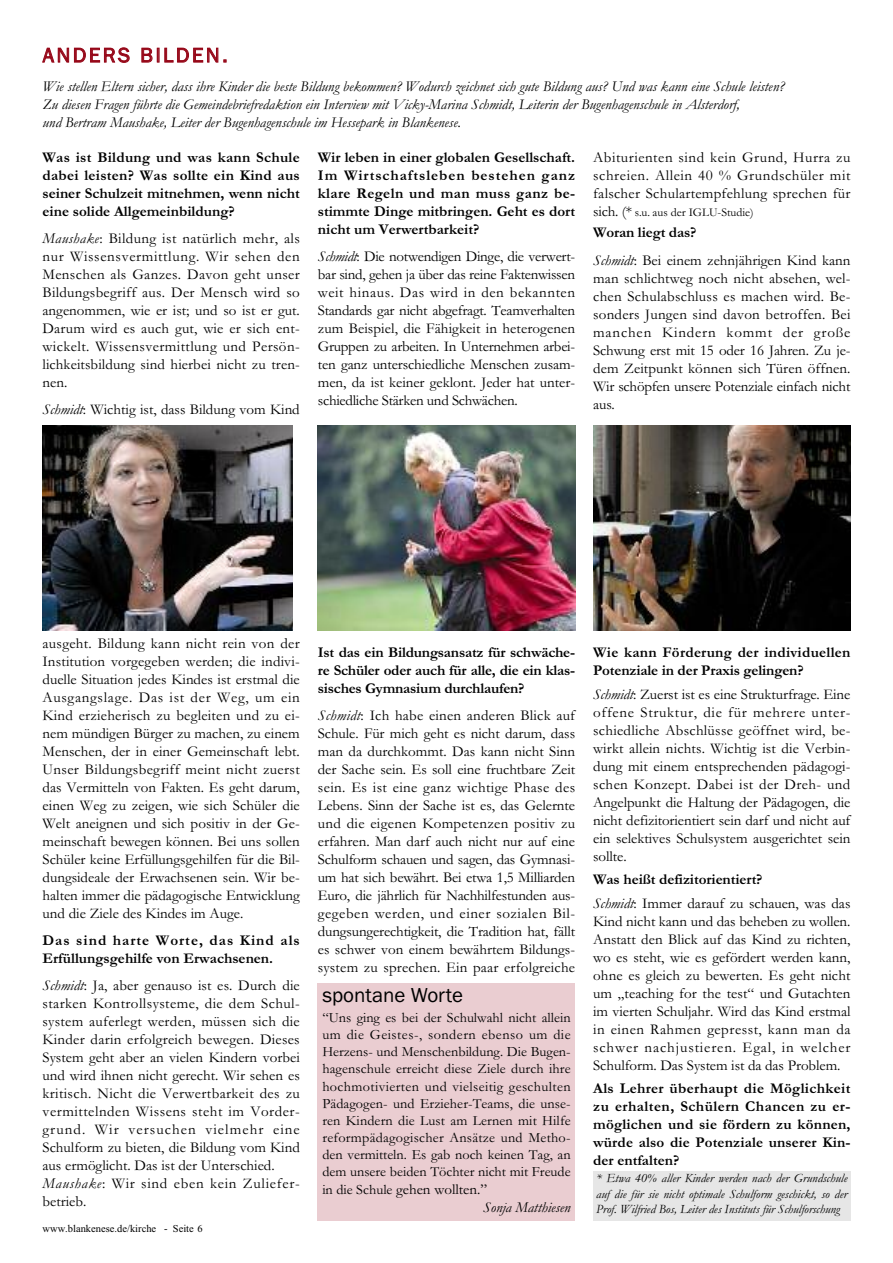
<style>
.page{position:relative;width:893px;height:1263px;background:#fff}
.page>*{position:absolute;margin:0;border:0;box-sizing:border-box;transform-origin:0 0}
.t1{font:21px "Franklin Gothic";letter-spacing:.12em;color:#960718}
.t2{font:21px "Franklin Gothic";color:#000}
.t3{font:15px/18px "Garamond";color:#000;text-align:justify}
.t4{font:700 15px/18px "Garamond";color:#000;text-align:justify}
.t5{font:15px/18px "Garamond";letter-spacing:.02em;color:#000}
.t6{font:italic 15px/18px "Garamond";color:#000}
.t7{font:14.25px/17.1px "Garamond";color:#000;text-align:justify}
.t8{font:italic 12.75px/15.3px "Garamond";color:#000;text-align:justify}
.t9{font:12px "Garamond";color:#000}
.t10{font:10.5px "Times New Roman";color:#000}
.s1{font-style:italic}
.s2{font-size:15px}
.s3{font-weight:700}
.s4{font-style:normal;font-size:14.25px}
.s5{font-style:normal}
</style>
<div class="page">
<img style="left:43px;top:425px;width:250px;height:206px">
<img style="left:593px;top:425px;width:257px;height:206px">
<img style="left:318px;top:425px;width:257px;height:206px">
<div style="left:318px;top:983px;width:257px;height:237px;background:#eacdd1"></div>
<div style="left:593px;top:1171px;width:257px;height:49px;background:#e6e6e6"></div>
<h1 class="t1" style="left:43px;top:43px;width:186px">ANDERS BILDEN.</h1>
<p class="t6" style="left:43px;top:76px;width:743px">Wie stellen Eltern sicher, dass ihre Kinder die beste Bildung bekommen? Wodurch zeichnet sich gute Bildung aus? Und was kann eine Schule leisten?<br>Zu diesen Fragen führte die Gemeindebriefredaktion ein Interview mit Vicky-Marina Schmidt, Leiterin der Bugenhagenschule in Alsterdorf,<br>und Bertram Maushake, Leiter der Bugenhagenschule im Hessepark in Blankenese.</p>
<p class="t4" style="left:43px;top:148px;width:259px">Was ist Bildung und was kann Schule dabei leisten? Was sollte ein Kind aus seiner Schulzeit mitnehmen, wenn nicht eine solide Allgemeinbildung?</p>
<p class="t3" style="left:43px;top:229px;width:259px"><span class="s1">Maushake</span>: Bildung ist natürlich mehr, als nur Wissensvermittlung. Wir sehen den Menschen als Ganzes. Davon geht unser Bildungsbegriff aus. Der Mensch wird so angenommen, wie er ist; und so ist er gut.<br>Darum wird es auch gut, wie er sich ent&shy;wickelt. Wissensvermittlung und Persön&shy;lichkeitsbildung sind hierbei nicht zu tren&shy;nen.</p>
<p class="t3" style="left:43px;top:400px;width:259px"><span class="s1">Schmidt</span>: Wichtig ist, dass Bildung vom Kind</p>
<p class="t4" style="left:318px;top:148px;width:259px">Wir leben in einer globalen Gesellschaft.<br>Im Wirtschaftsleben bestehen ganz klare Regeln und man muss ganz be&shy;stimmte Dinge mitbringen. Geht es dort nicht um Verwertbarkeit?</p>
<p class="t3" style="left:318px;top:247px;width:259px"><span class="s1">Schmidt</span>: Die notwendigen Dinge, die verwert&shy;bar sind, gehen ja über das reine Faktenwissen weit hinaus. Das wird in den bekannten Standards gar nicht abgefragt. Teamverhalten zum Beispiel, die Fähigkeit in heterogenen Gruppen zu arbeiten. In Unternehmen arbei&shy;ten ganz unterschiedliche Menschen zusam&shy;men, da ist keiner geklont. Jeder hat unter&shy;schiedliche Stärken und Schwächen.</p>
<p class="t3" style="left:593px;top:148px;width:259px">Abiturienten sind kein Grund, Hurra zu schreien. Allein 40 % Grundschüler mit falscher Schulartempfehlung sprechen für</p>
<p class="t9" style="left:593px;top:205px;width:162px"><span class="s2">sich. (*</span> s.u. aus der IGLU-Studie)</p>
<p class="t3" style="left:593px;top:218px;width:259px;line-height:28.2px"><span class="s3">Woran liegt das?<br></span><span class="s1">Schmidt</span>: Bei einem zehnjährigen Kind kann</p>
<p class="t3" style="left:593px;top:269px;width:259px">man schlichtweg noch nicht absehen, wel&shy;chen Schulabschluss es machen wird. Be&shy;sonders Jungen sind davon betroffen. Bei manchen Kindern kommt der große Schwung erst mit 15 oder 16 Jahren. Zu je&shy;dem Zeitpunkt können sich Türen öffnen.<br>Wir schöpfen unsere Potenziale einfach nicht aus.</p>
<p class="t3" style="left:43px;top:634px;width:259px">ausgeht. Bildung kann nicht rein von der Institution vorgegeben werden; die indivi&shy;duelle Situation jedes Kindes ist erstmal die Ausgangslage. Das ist der Weg, um ein Kind erzieherisch zu begleiten und zu ei&shy;nem mündigen Bürger zu machen, zu einem Menschen, der in einer Gemeinschaft lebt.<br>Unser Bildungsbegriff meint nicht zuerst das Vermitteln von Fakten. Es geht darum, einen Weg zu zeigen, wie sich Schüler die Welt aneignen und sich positiv in der Ge&shy;meinschaft bewegen können. Bei uns sollen Schüler keine Erfüllungsgehilfen für die Bil&shy;dungsideale der Erwachsenen sein. Wir be&shy;halten immer die pädagogische Entwicklung und die Ziele des Kindes im Auge.</p>
<p class="t4" style="left:43px;top:931px;width:259px">Das sind harte Worte, das Kind als<br>Erfüllungsgehilfe von Erwachsenen.</p>
<p class="t5" style="left:43px;top:976px;width:259px"><span class="s1">Schmidt</span>: Ja, aber genauso ist es. Durch die starken Kontrollsysteme, die dem Schul&shy;system auferlegt werden, müssen sich die Kinder darin erfolgreich bewegen. Dieses System geht aber an vielen Kindern vorbei und wird ihnen nicht gerecht. Wir sehen es kritisch. Nicht die Verwertbarkeit des zu vermittelnden Wissens steht im Vorder&shy;grund. Wir versuchen vielmehr eine Schulform zu bieten, die Bildung vom Kind aus ermöglicht. Das ist der Unterschied.<br><span class="s1">Maushake</span>: Wir sind eben kein Zuliefer&shy;betrieb.</p>
<p class="t10" style="left:43px;top:1222px;width:162px">www.blankenese.de/kirche - Seite 6</p>
<p class="t4" style="left:318px;top:643px;width:259px">Ist das ein Bildungsansatz für schwäche&shy;re Schüler oder auch für alle, die ein klas&shy;sisches Gymnasium durchlaufen?</p>
<p class="t3" style="left:318px;top:706px;width:259px"><span class="s1">Schmidt</span>: Ich habe einen anderen Blick auf Schule. Für mich geht es nicht darum, dass man da durchkommt. Das kann nicht Sinn der Sache sein. Es soll eine fruchtbare Zeit sein. Es ist eine ganz wichtige Phase des Lebens. Sinn der Sache ist es, das Gelernte und die eigenen Kompetenzen positiv zu erfahren. Man darf auch nicht nur auf eine Schulform schauen und sagen, das Gymnasi&shy;um hat sich bewährt. Bei etwa 1,5 Milliarden Euro, die jährlich für Nachhilfestunden aus&shy;gegeben werden, und einer sozialen Bil&shy;dungsungerechtigkeit, die Tradition hat, fällt es schwer von einem bewährtem Bildungs&shy;system zu sprechen. Ein paar erfolgreiche</p>
<p class="t4" style="left:593px;top:643px;width:259px">Wie kann Förderung der individuellen<br>Potenziale in der Praxis gelingen?</p>
<p class="t3" style="left:593px;top:684px;width:259px"><span class="s1">Schmidt</span>: Zuerst ist es eine Strukturfrage. Eine offene Struktur, die für mehrere unter&shy;schiedliche Abschlüsse geöffnet wird, be&shy;wirkt allein nichts. Wichtig ist die Verbin&shy;dung mit einem entsprechenden pädagogi&shy;schen Konzept. Dabei ist der Dreh- und Angelpunkt die Haltung der Pädagogen, die nicht defizitorientiert sein darf und nicht auf ein selektives Schulsystem ausgerichtet sein sollte.</p>
<p class="t3" style="left:593px;top:867px;width:259px;line-height:23.4px"><span class="s3">Was heißt defizitorientiert?<br></span><span class="s1">Schmidt</span>: Immer darauf zu schauen, was das</p>
<p class="t3" style="left:593px;top:911px;width:259px">Kind nicht kann und das beheben zu wollen.<br>Anstatt den Blick auf das Kind zu richten, wo es steht, wie es gefördert werden kann, ohne es gleich zu bewerten. Es geht nicht um „teaching for the test“ und Gutachten im vierten Schuljahr. Wird das Kind erstmal in einen Rahmen gepresst, kann man da schwer nachjustieren. Egal, in welcher Schulform. Das System ist da das Problem.</p>
<p class="t4" style="left:593px;top:1079px;width:259px">Als Lehrer überhaupt die Möglichkeit zu erhalten, Schülern Chancen zu er&shy;möglichen und sie fördern zu können, würde also die Potenziale unserer Kin&shy;der entfalten?</p>
<h1 class="t2" style="left:322px;top:983px;width:142px">spontane Worte</h1>
<p class="t7" style="left:322px;top:1009px;width:250px">“Uns ging es bei der Schulwahl nicht allein um die Geistes-, sondern ebenso um die Herzens- und Menschenbildung. Die Bugen&shy;hagenschule erreicht diese Ziele durch ihre hochmotivierten und vielseitig geschulten Pädagogen- und Erzieher-Teams, die unse&shy;ren Kindern die Lust am Lernen mit Hilfe reformpädagogischer Ansätze und Metho&shy;den vermitteln. Es gab noch keinen Tag, an dem unsere beiden Töchter nicht mit Freude</p>
<p class="t6" style="left:483px;top:1179px;width:89px;text-indent:-161px"><span class="s4">in die Schule</span> <span class="s5">gehen wollten.”<br></span>Sonja Matthiesen</p>
<p class="t8" style="left:596px;top:1170px;width:253px">* Etwa 40% aller Kinder werden nach der Grundschule auf die für sie nicht optimale Schulform geschickt, so der Prof. Wilfried Bos, Leiter des Instituts für Schulforschung</p>
</div>
